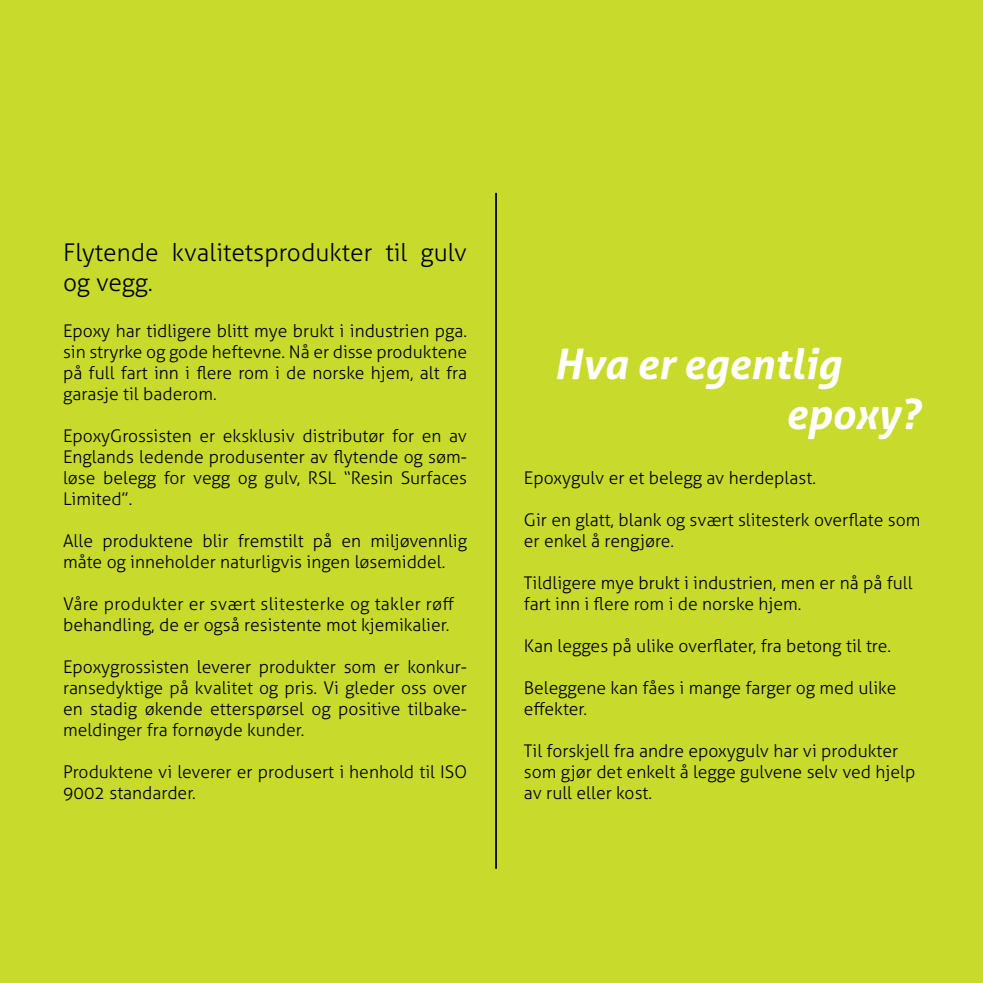
<style>
.page{position:relative;width:983px;height:983px;background:#fff}
.page>*{position:absolute;margin:0;border:0;box-sizing:border-box;transform-origin:0 0}
.t1{font:italic 700 42px/50.4px "Aller";color:#fff}
.t2{font:300 24.5px/29.4px "Aller";color:#000}
.t3{font:300 17.5px/21px "Aller";color:#000}
</style>
<div class="page">
<div style="left:0;top:0;width:982px;height:982px;background:#c8da2c"></div>
<hr style="left:495px;top:193px;width:2px;height:675px;background:#000">
<h2 class="t2" style="left:63px;top:238px;width:405px">Flytende kvalitetsprodukter til gulv og vegg.</h2>
<p class="t3" style="left:63px;top:320px;width:405px;text-align:justify">Epoxy har tidligere blitt mye brukt i industrien pga. sin stryrke og gode heftevne. Nå er disse produktene på full fart inn i flere rom i de norske hjem, alt fra garasje til baderom.</p>
<p class="t3" style="left:63px;top:425px;width:405px;text-align:justify">EpoxyGrossisten er eksklusiv distributør for en av Englands ledende produsenter av flytende og søm&shy;løse belegg for vegg og gulv, RSL “Resin Surfaces Limited”.</p>
<p class="t3" style="left:63px;top:530px;width:405px">Alle produktene blir fremstilt på en miljøvennlig måte og inneholder naturligvis ingen løsemiddel.</p>
<p class="t3" style="left:63px;top:593px;width:392px">Våre produkter er svært slitesterke og takler røff behandling, de er også resistente mot kjemikalier.</p>
<p class="t3" style="left:63px;top:656px;width:405px;text-align:justify">Epoxygrossisten leverer produkter som er konkur&shy;ransedyktige på kvalitet og pris. Vi gleder oss over en stadig økende etterspørsel og positive tilbake&shy;meldinger fra fornøyde kunder.</p>
<p class="t3" style="left:63px;top:761px;width:405px">Produktene vi leverer er produsert i henhold til ISO<br>9002 standarder.</p>
<h1 class="t1" style="left:785px;top:338px;width:136px;text-indent:-231px">Hva er egentlig epoxy?</h1>
<p class="t3" style="left:523px;top:467px;width:293px">Epoxygulv er et belegg av herdeplast.</p>
<p class="t3" style="left:523px;top:509px;width:398px">Gir en glatt, blank og svært slitesterk overflate som er enkel å rengjøre.</p>
<p class="t3" style="left:523px;top:572px;width:390px">Tildligere mye brukt i industrien, men er nå på full fart inn i flere rom i de norske hjem.</p>
<p class="t3" style="left:523px;top:635px;width:368px">Kan legges på ulike overflater, fra betong til tre.</p>
<p class="t3" style="left:523px;top:677px;width:374px">Beleggene kan fåes i mange farger og med ulike effekter.</p>
<p class="t3" style="left:523px;top:740px;width:393px">Til forskjell fra andre epoxygulv har vi produkter som gjør det enkelt å legge gulvene selv ved hjelp av rull eller kost.</p>
</div>
